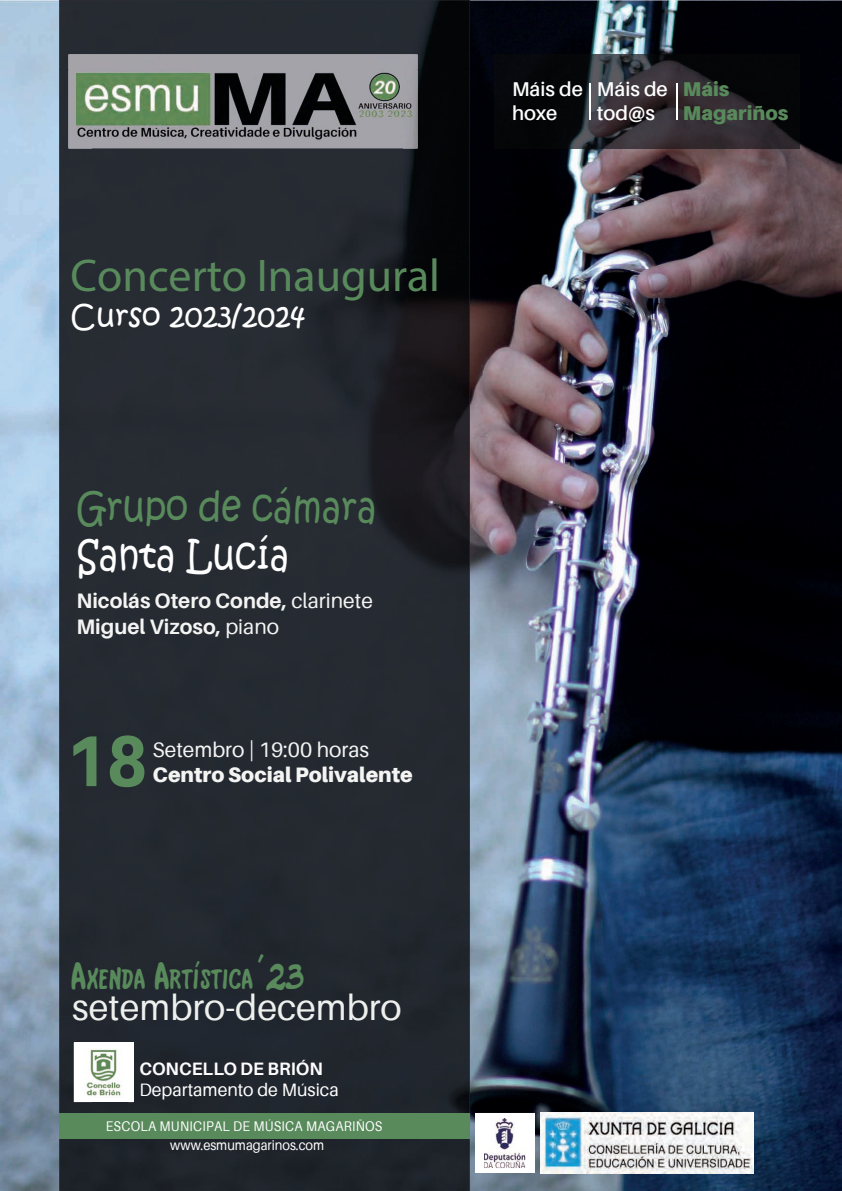
<style>
.page{position:relative;width:842px;height:1191px;background:#fff}
.page>*{position:absolute;margin:0;border:0;box-sizing:border-box;transform-origin:0 0}
.t1{font:800 72px "Aileron";color:#598a5c;scale:.89 1}
.t2{font:46px "Myriad Pro";color:#598a5c}
.t3{font:40px "Kristen ITC";color:#598a5c;scale:.89 1}
.t4{font:40px "Kristen ITC";color:#fff;scale:.89 1}
.t5{font:36px "Broadway Copyist Text Ext";color:#598a5c}
.t6{font:36px "Aileron";color:#edf0ec}
.t7{font:30px "Kristen ITC";color:#fff}
.t8{font:700 21px/25.2px "Aileron";color:#f4f4f3}
.t9{font:900 21px "Aileron";color:#f4f4f3}
.t10{font:21px "Aileron";color:#f4f4f3}
.t11{font:600 20px/24px "Aileron";color:#fff}
.t12{font:900 20px/24px "Aileron";color:#598a5c}
.t13{font:18px "Aileron";color:#fff}
.t14{font:700 18px "Aileron";color:#fefcfd}
.t15{font:14px/18.9px "Aileron";letter-spacing:.02em;color:#fff;text-align:center;scale:.92 1}
.s1{font-weight:400}
</style>
<div class="page">
<img style="left:0;top:0;width:842px;height:1191px">
<img style="left:59px;top:0;width:411px;height:69px">
<img style="left:59px;top:69px;width:33px;height:1122px">
<img style="left:402px;top:69px;width:68px;height:1122px">
<div style="left:92px;top:148px;width:310px;height:902px;background:#262b32"></div>
<div style="left:128px;top:1050px;width:274px;height:141px;background:#20252d"></div>
<div style="left:92px;top:1102px;width:36px;height:89px;background:#1e232a"></div>
<div style="left:475px;top:1113px;width:60px;height:59px;background:#fff"></div>
<img style="left:484px;top:1118px;width:41px;height:50px">
<img style="left:540px;top:1112px;width:214px;height:61px">
<div style="left:59px;top:1113px;width:411px;height:25px;background:#598a5c"></div>
<div style="left:74px;top:1042px;width:59px;height:60px;background:#fff"></div>
<img style="left:86px;top:1049px;width:35px;height:47px">
<div style="left:69px;top:54px;width:348px;height:94px;background:#a4a3a9"></div>
<img style="left:77px;top:61px;width:336px;height:81px">
<img style="left:495px;top:54px;width:304px;height:94px">
<hr style="left:589px;top:83px;width:1px;height:37px;background:#fff">
<hr style="left:676px;top:83px;width:2px;height:37px;background:#fff">
<h2 class="t2" style="left:71px;top:247px;width:371px">Concerto Inaugural</h2>
<h3 class="t7" style="left:71px;top:296px;width:236px">Curso 2023/2024</h3>
<h3 class="t3" style="left:77px;top:481px;width:338px">Grupo de cámara</h3>
<h3 class="t4" style="left:77px;top:529px;width:240px">Santa Lucía</h3>
<h3 class="t8" style="left:76px;top:588px;width:298px">Nicolás Otero Conde, <span class="s1">clarinete<br></span>Miguel Vizoso, <span class="s1">piano</span></h3>
<h1 class="t1" style="left:66px;top:720px;width:94px">18</h1>
<h3 class="t10" style="left:153px;top:738px;width:218px">Setembro | 19:00 horas</h3>
<h3 class="t9" style="left:153px;top:762px;width:262px">Centro Social Polivalente</h3>
<h3 class="t5" style="left:72px;top:950px;width:234px">Axenda Artística´23</h3>
<h3 class="t6" style="left:72px;top:988px;width:331px">setembro-decembro</h3>
<p class="t14" style="left:139px;top:1058px;width:185px">CONCELLO DE BRIÓN</p>
<p class="t13" style="left:139px;top:1080px;width:201px">Departamento de Música</p>
<p class="t15" style="left:106px;top:1116px;width:302px">ESCOLA MUNICIPAL DE MÚSICA MAGARIÑOS www.esmumagarinos.com</p>
<h3 class="t11" style="left:512px;top:77px;width:72px">Máis de hoxe</h3>
<h3 class="t11" style="left:597px;top:77px;width:72px">Máis de tod@s</h3>
<h3 class="t12" style="left:683px;top:77px;width:107px">Máis<br>Magariños</h3>
</div>
